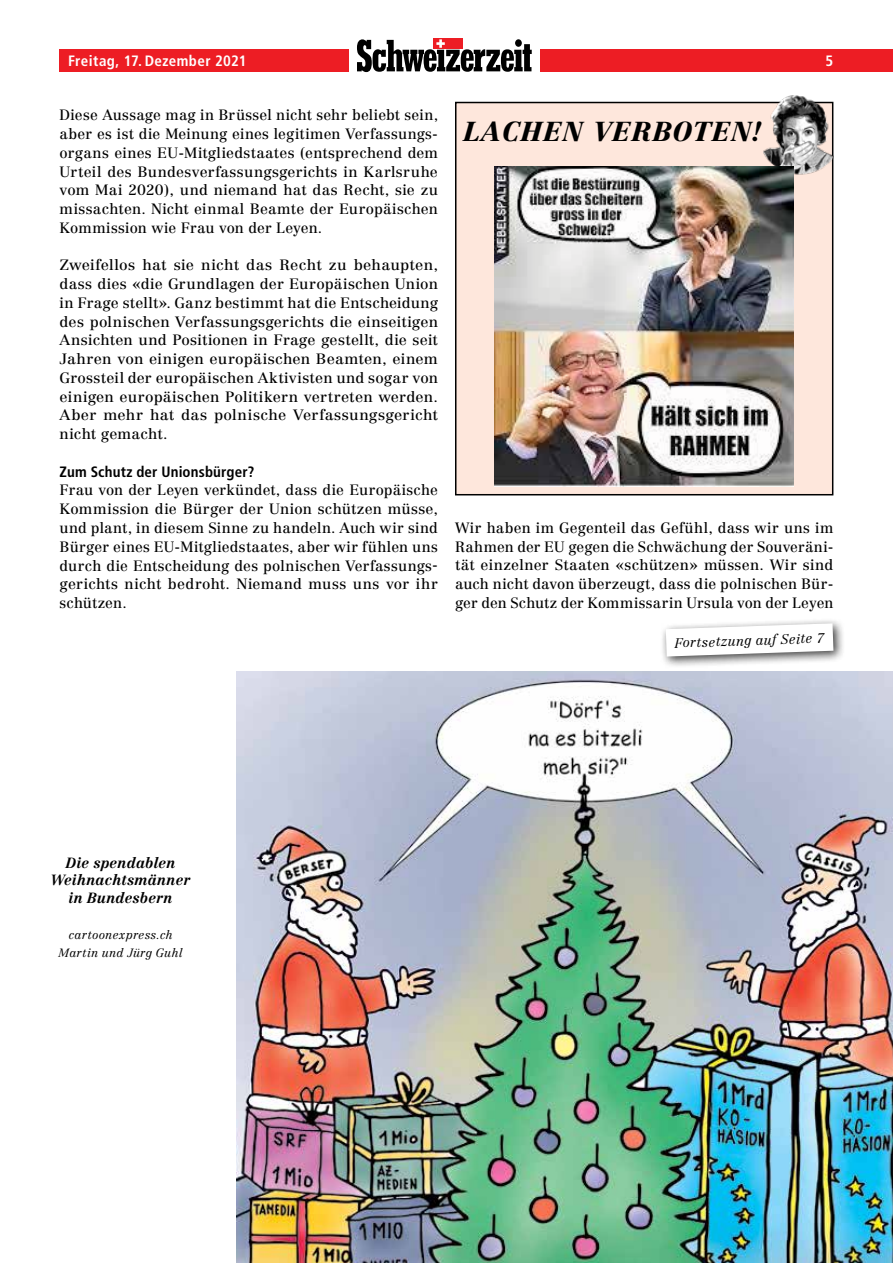
<style>
.page{position:relative;width:893px;height:1263px;background:#fff}
.page>*{position:absolute;margin:0;border:0;box-sizing:border-box;transform-origin:0 0}
.t1{font:italic 900 27px "Centennial CE";letter-spacing:.06em;color:#000}
.t2{font:700 condensed 15px "Frutiger";letter-spacing:.01em;color:#000}
.t3{font:700 condensed 15px "Frutiger";letter-spacing:.025em;color:#fff}
.t4{font:14.7px/18.8px "Centennial CE";letter-spacing:.01em;color:#000;text-align:justify}
.t5{font:14.7px/18.8px "Centennial CE";letter-spacing:.01em;color:#000;text-align:justify;scale:1.05 1}
.t6{font:italic 700 14.55px/17.9px "Centennial CE";letter-spacing:.01em;color:#000;text-align:center}
.t7{font:italic 300 13.5px "Centennial CE";color:#000}
.t8{font:italic 300 11.85px/17.9px "Centennial CE";letter-spacing:.02em;color:#000;text-align:center}
</style>
<div class="page">
<div style="left:540px;top:50px;width:353px;height:22px;background:#ed1d24"></div>
<div style="left:60px;top:50px;width:289px;height:22px;background:#ed1d24"></div>
<div style="left:434px;top:38px;width:29px;height:11px;background:#ed1d24"></div>
<svg style="left:357px;top:39px;width:175px;height:33px"></svg>
<img style="left:236px;top:672px;width:657px;height:591px">
<div style="left:660px;top:617px;width:186px;height:52px;background:#000;opacity:.75"></div>
<svg style="left:666px;top:623px;width:167px;height:33px"></svg>
<svg style="left:455px;top:101px;width:379px;height:395px;background:#f1dbd1"></svg>
<img style="left:763px;top:95px;width:70px;height:82px">
<img style="left:494px;top:167px;width:300px;height:320px">
<p class="t3" style="left:68px;top:52px;width:180px">Freitag, 17. Dezember 2021</p>
<p class="t3" style="left:826px;top:52px;width:9px">5</p>
<p class="t4" style="left:60px;top:106px;width:380px">Diese Aussage mag in Brüssel nicht sehr beliebt sein, aber es ist die Meinung eines legitimen Verfassungs&shy;organs eines EU-Mitgliedstaates (entsprechend dem Urteil des Bundesverfassungsgerichts in Karlsruhe vom Mai 2020), und niemand hat das Recht, sie zu missachten. Nicht einmal Beamte der Europäischen Kommission wie Frau von der Leyen.</p>
<p class="t5" style="left:60px;top:256px;width:362px">Zweifellos hat sie nicht das Recht zu behaupten, dass dies «die Grundlagen der Europäischen Union in Frage stellt». Ganz bestimmt hat die Entscheidung des polnischen Verfassungsgerichts die einseitigen Ansichten und Positionen in Frage gestellt, die seit Jahren von einigen europäischen Beamten, einem Grossteil der europäischen Aktivisten und sogar von einigen europäischen Politikern vertreten werden.<br>Aber mehr hat das polnische Verfassungsgericht nicht gemacht.</p>
<p class="t2" style="left:60px;top:463px;width:196px">Zum Schutz der Unionsbürger?</p>
<p class="t4" style="left:60px;top:481px;width:380px">Frau von der Leyen verkündet, dass die Europäische Kommission die Bürger der Union schützen müsse, und plant, in diesem Sinne zu handeln. Auch wir sind Bürger eines EU-Mitgliedstaates, aber wir fühlen uns durch die Entscheidung des polnischen Verfassungs&shy;gerichts nicht bedroht. Niemand muss uns vor ihr schützen.</p>
<h1 class="t1" style="left:464px;top:115px;width:299px">LACHEN VERBOTEN!</h1>
<p class="t4" style="left:455px;top:518px;width:380px">Wir haben im Gegenteil das Gefühl, dass wir uns im Rahmen der EU gegen die Schwächung der Souveräni&shy;tät einzelner Staaten «schützen» müssen. Wir sind auch nicht davon überzeugt, dass die polnischen Bür&shy;ger den Schutz der Kommissarin Ursula von der Leyen</p>
<p class="t7" style="left:674px;top:635px;width:151px;rotate:-2deg">Fortsetzung auf Seite 7</p>
<p class="t6" style="left:51px;top:853px;width:141px">Die spendablen<br>Weihnachtsmänner in Bundesbern</p>
<p class="t8" style="left:59px;top:925px;width:125px">cartoonexpress.ch<br>Martin und Jürg Guhl</p>
</div>
